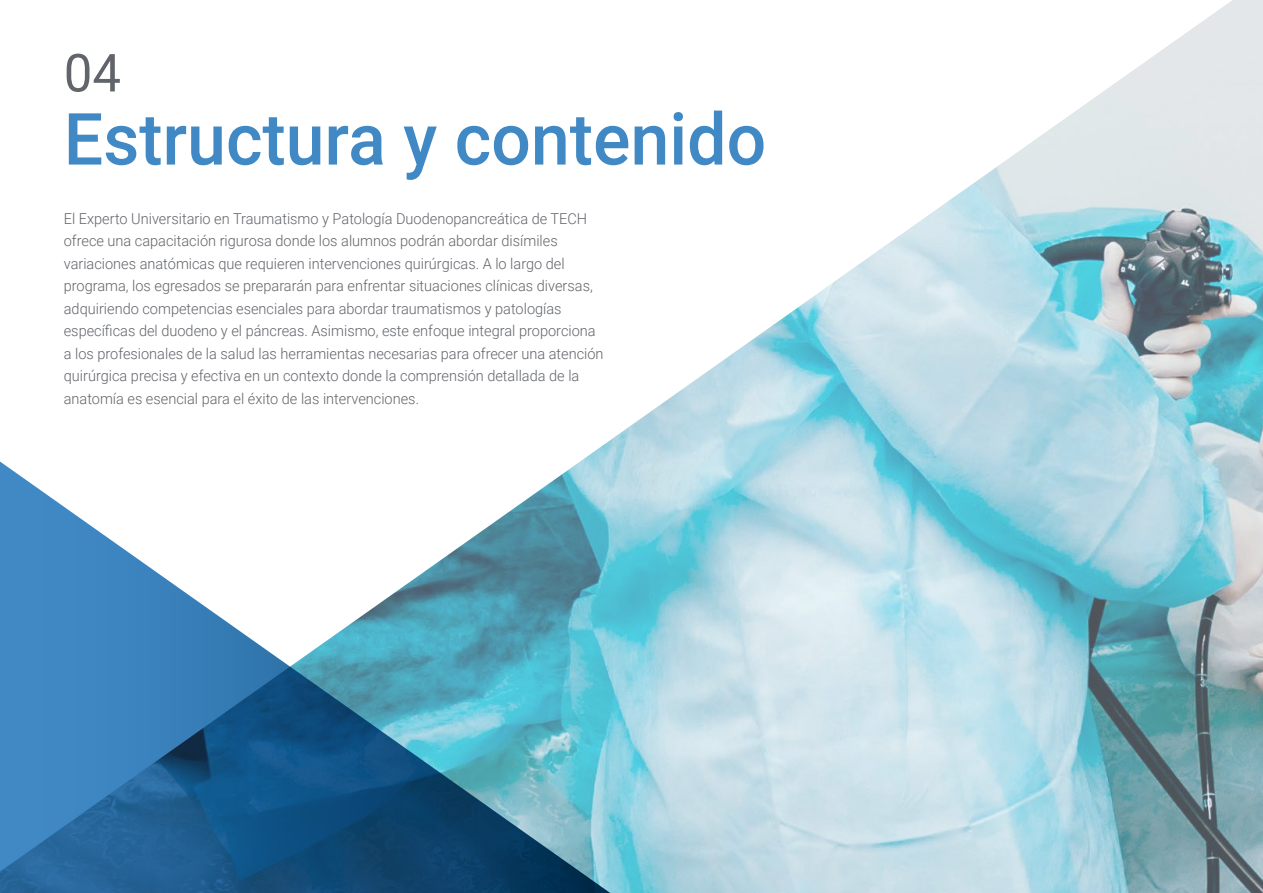
<style>
.page{position:relative;width:1263px;height:893px;background:#fff}
.page>*{position:absolute;margin:0;border:0;box-sizing:border-box;transform-origin:0 0}
.t1{font:500 72px "Roboto";color:#4089c5}
.t2{font:52.5px "Roboto";color:#61646a}
.t3{font:300 15px/22.5px "Roboto";color:#61646a}
</style>
<div class="page">
<img style="left:602px;top:0;width:661px;height:893px">
<svg style="left:0;top:446px;width:640px;height:447px"></svg>
<h2 class="t2" style="left:64px;top:36px;width:59px">04</h2>
<h1 class="t1" style="left:64px;top:89px;width:704px">Estructura y contenido</h1>
<p class="t3" style="left:64px;top:207px;width:541px">El Experto Universitario en Traumatismo y Patología Duodenopancreática de TECH ofrece una capacitación rigurosa donde los alumnos podrán abordar disímiles variaciones anatómicas que requieren intervenciones quirúrgicas. A lo largo del programa, los egresados se prepararán para enfrentar situaciones clínicas diversas, adquiriendo competencias esenciales para abordar traumatismos y patologías específicas del duodeno y el páncreas. Asimismo, este enfoque integral proporciona a los profesionales de la salud las herramientas necesarias para ofrecer una atención quirúrgica precisa y efectiva en un contexto donde la comprensión detallada de la anatomía es esencial para el éxito de las intervenciones.</p>
</div>
